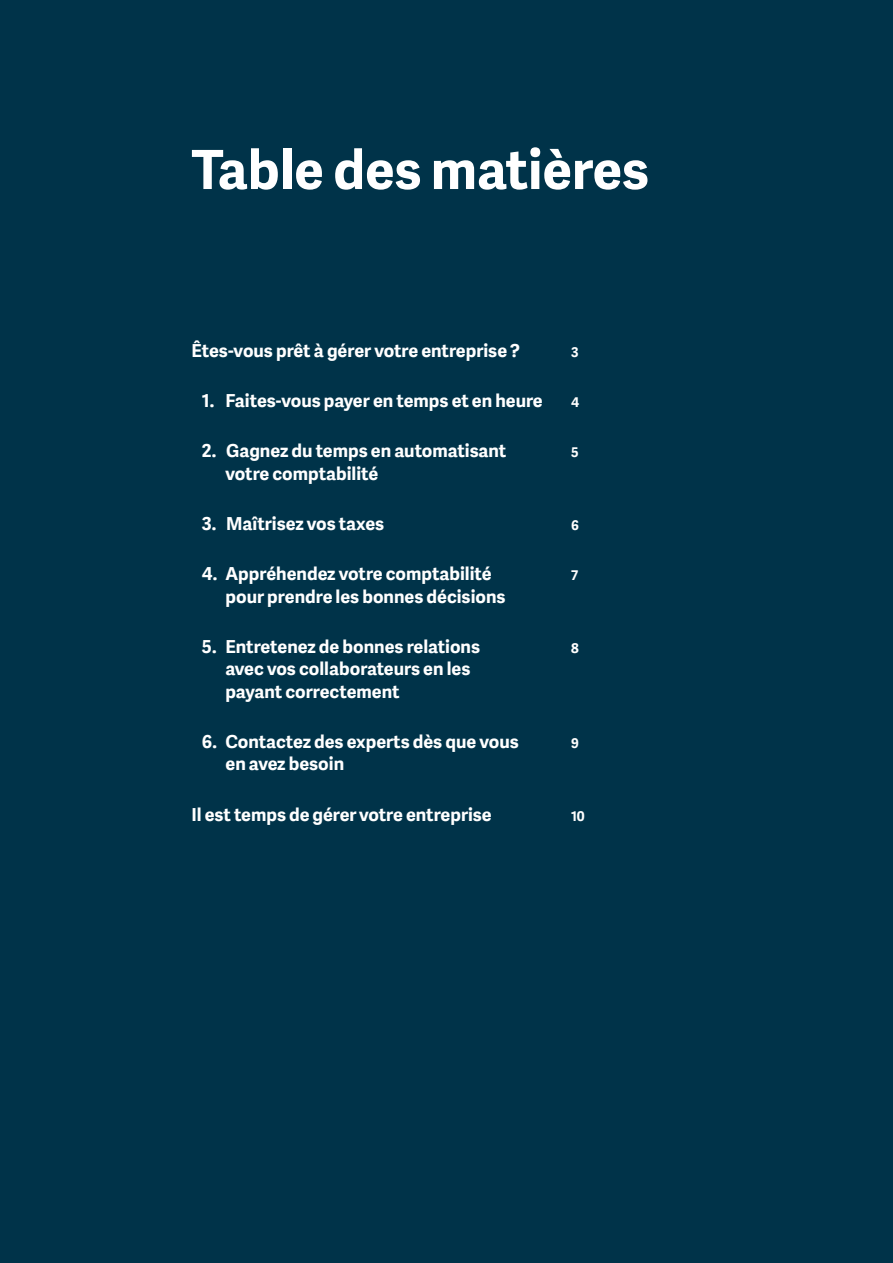
<style>
.page{position:relative;width:893px;height:1263px;background:#003349}
.page>*{position:absolute;margin:0;border:0;box-sizing:border-box;transform-origin:0 0}
.t1{font:700 54px "Adelle Sans SAGE";color:#fff}
.t2{font:700 18px/22.5px "Adelle Sans SAGE";color:#fff}
.t3{font:700 13.5px "Adelle Sans SAGE";color:#fff}
</style>
<div class="page">
<h1 class="t1" style="left:191px;top:130px;width:459px">Table des matières</h1>
<p class="t2" style="left:191px;top:339px;width:330px">Êtes-vous prêt à gérer votre entreprise ?</p>
<p class="t3" style="left:571px;top:342px;width:9px">3</p>
<p class="t2" style="left:202px;top:389px;width:342px">1. Faites-vous payer en temps et en heure</p>
<p class="t3" style="left:571px;top:392px;width:10px">4</p>
<p class="t2" style="left:202px;top:439px;width:306px">2. Gagnez du temps en automatisant</p>
<p class="t3" style="left:571px;top:443px;width:9px">5</p>
<p class="t2" style="left:225px;top:461px;width:154px">votre comptabilité</p>
<p class="t2" style="left:202px;top:511px;width:184px">3. Maîtrisez vos taxes</p>
<p class="t3" style="left:571px;top:515px;width:9px">6</p>
<p class="t2" style="left:202px;top:562px;width:291px">4. Appréhendez votre comptabilité</p>
<p class="t3" style="left:571px;top:565px;width:9px">7</p>
<p class="t2" style="left:225px;top:584px;width:282px">pour prendre les bonnes décisions</p>
<p class="t2" style="left:202px;top:634px;width:280px">5. Entretenez de bonnes relations</p>
<p class="t3" style="left:571px;top:638px;width:9px">8</p>
<p class="t2" style="left:225px;top:657px;width:246px">avec vos collaborateurs en les payant correctement</p>
<p class="t2" style="left:202px;top:729px;width:318px">6. Contactez des experts dès que vous</p>
<p class="t3" style="left:571px;top:733px;width:9px">9</p>
<p class="t2" style="left:225px;top:752px;width:120px">en avez besoin</p>
<p class="t2" style="left:191px;top:802px;width:302px">Il est temps de gérer votre entreprise</p>
<p class="t3" style="left:571px;top:806px;width:15px">10</p>
</div>
